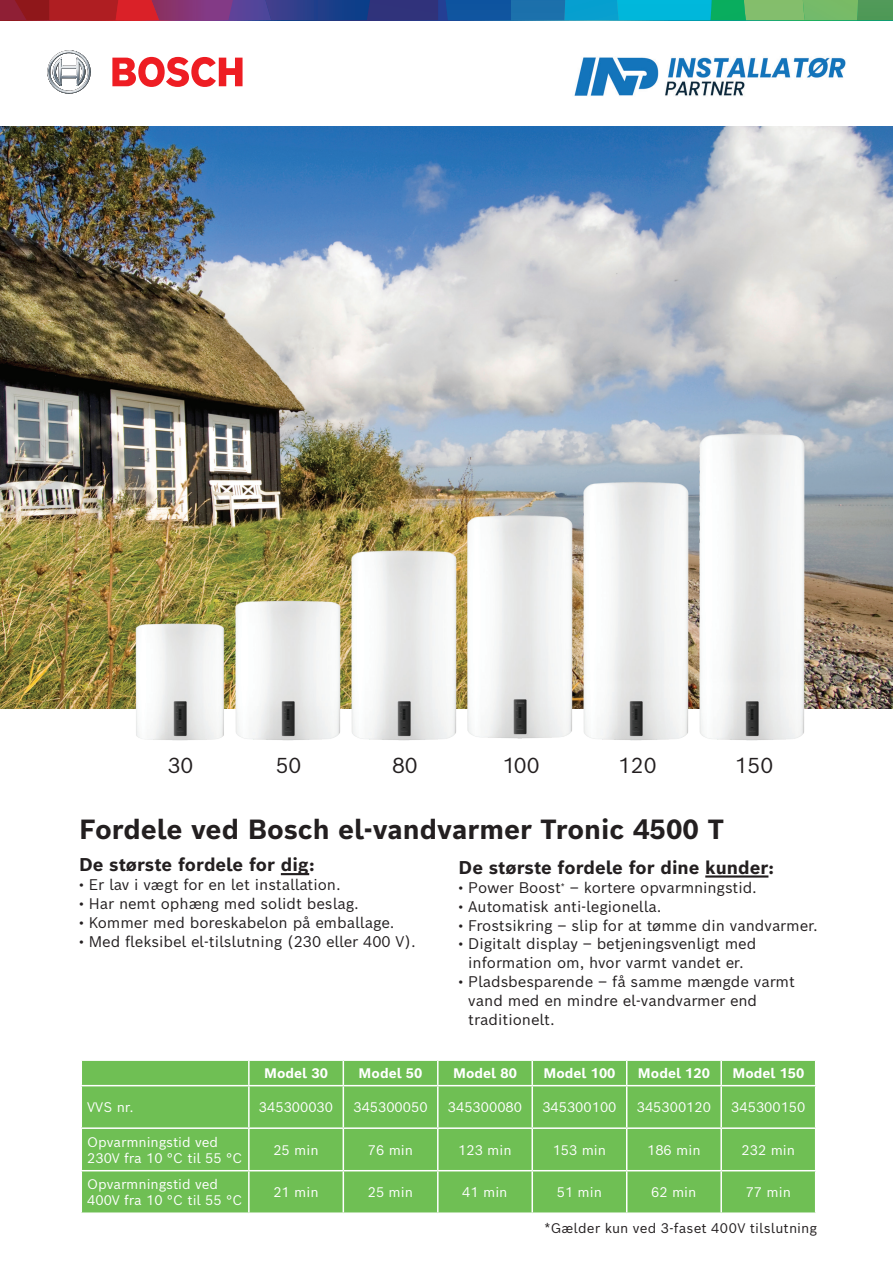
<style>
.page{position:relative;width:893px;height:1263px;background:#fff}
.page>*{position:absolute;margin:0;border:0;box-sizing:border-box;transform-origin:0 0}
.t1{font:700 27px "Bosch Sans";color:#231f20}
.t2{font:21px "Bosch Sans";color:#231f20}
.t3{font:700 18px "Bosch Sans";color:#231f20}
.t4{font:15px/18.9px "Bosch Sans";color:#231f20}
.t5{font:13.5px/16.2px "Bosch Sans";color:#fff}
.t6{font:700 13.5px "Bosch Sans";color:#fff}
.t7{font:13.5px "Bosch Sans";letter-spacing:.01em;color:#231f20}
.s1{font-weight:900}
</style>
<div class="page">
<img style="left:0;top:126px;width:893px;height:582px">
<hr style="left:281px;top:873px;width:28px;height:2px;background:#231f20">
<hr style="left:705px;top:875px;width:63px;height:2px;background:#231f20">
<svg style="left:47px;top:50px;width:44px;height:44px"></svg>
<svg style="left:112px;top:57px;width:131px;height:30px"></svg>
<img style="left:574px;top:57px;width:272px;height:39px">
<img style="left:443px;top:509px;width:112px;height:230px">
<img style="left:555px;top:468px;width:115px;height:273px">
<img style="left:670px;top:425px;width:161px;height:316px">
<img style="left:99px;top:510px;width:108px;height:231px">
<img style="left:207px;top:510px;width:116px;height:231px">
<img style="left:323px;top:510px;width:160px;height:231px">
<div style="left:82px;top:1086px;width:733px;height:126px;background:#6fbf54"></div>
<div style="left:82px;top:1061px;width:733px;height:24px;background:#6fbf54"></div>
<hr style="left:248px;top:1086px;width:2px;height:41px;background:#fff">
<hr style="left:343px;top:1086px;width:1px;height:41px;background:#fff">
<hr style="left:437px;top:1086px;width:2px;height:41px;background:#fff">
<hr style="left:531px;top:1086px;width:2px;height:41px;background:#fff">
<hr style="left:626px;top:1086px;width:1px;height:41px;background:#fff">
<hr style="left:720px;top:1086px;width:2px;height:41px;background:#fff">
<hr style="left:81px;top:1127px;width:168px;height:2px;background:#fff">
<hr style="left:249px;top:1127px;width:94px;height:2px;background:#fff">
<hr style="left:248px;top:1129px;width:2px;height:41px;background:#fff">
<hr style="left:343px;top:1127px;width:95px;height:2px;background:#fff">
<hr style="left:343px;top:1129px;width:1px;height:41px;background:#fff">
<hr style="left:438px;top:1127px;width:94px;height:2px;background:#fff">
<hr style="left:437px;top:1129px;width:2px;height:41px;background:#fff">
<hr style="left:532px;top:1127px;width:95px;height:2px;background:#fff">
<hr style="left:531px;top:1129px;width:2px;height:41px;background:#fff">
<hr style="left:627px;top:1127px;width:94px;height:2px;background:#fff">
<hr style="left:626px;top:1129px;width:1px;height:41px;background:#fff">
<hr style="left:721px;top:1127px;width:95px;height:2px;background:#fff">
<hr style="left:720px;top:1129px;width:2px;height:41px;background:#fff">
<hr style="left:81px;top:1170px;width:168px;height:1px;background:#fff">
<hr style="left:249px;top:1170px;width:94px;height:1px;background:#fff">
<hr style="left:248px;top:1171px;width:2px;height:41px;background:#fff">
<hr style="left:343px;top:1170px;width:95px;height:1px;background:#fff">
<hr style="left:343px;top:1171px;width:1px;height:41px;background:#fff">
<hr style="left:438px;top:1170px;width:94px;height:1px;background:#fff">
<hr style="left:437px;top:1171px;width:2px;height:41px;background:#fff">
<hr style="left:532px;top:1170px;width:95px;height:1px;background:#fff">
<hr style="left:531px;top:1171px;width:2px;height:41px;background:#fff">
<hr style="left:627px;top:1170px;width:94px;height:1px;background:#fff">
<hr style="left:626px;top:1171px;width:1px;height:41px;background:#fff">
<hr style="left:721px;top:1170px;width:95px;height:1px;background:#fff">
<hr style="left:720px;top:1171px;width:2px;height:41px;background:#fff">
<div style="left:79px;top:1058px;width:739px;height:157px;border:2px solid #fff"></div>
<svg style="left:0;top:0;width:893px;height:20px;background:#4b657e"></svg>
<h2 class="t2" style="left:168px;top:747px;width:27px">30</h2>
<h2 class="t2" style="left:276px;top:747px;width:27px">50</h2>
<h2 class="t2" style="left:392px;top:747px;width:27px">80</h2>
<h2 class="t2" style="left:502px;top:747px;width:39px">100</h2>
<h2 class="t2" style="left:618px;top:747px;width:40px">120</h2>
<h2 class="t2" style="left:735px;top:747px;width:40px">150</h2>
<h1 class="t1" style="left:79px;top:806px;width:646px">Fordele ved Bosch el-vandvarmer Tronic 4500 T</h1>
<p class="t3" style="left:79px;top:850px;width:237px">De største fordele for dig:</p>
<p class="t4" style="left:79px;top:874px;width:338px"><span class="s1">·</span> Er lav i vægt for en let installation.<br><span class="s1">·</span> Har nemt ophæng med solidt beslag.<br><span class="s1">·</span> Kommer med boreskabelon på emballage.<br><span class="s1">·</span> Med fleksibel el-tilslutning (230 eller 400 V).</p>
<p class="t3" style="left:459px;top:852px;width:317px">De største fordele for dine kunder:</p>
<p class="t4" style="left:459px;top:876px;width:300px"><span class="s1">·</span> Power Boost<sup>*</sup> – kortere opvarmningstid.</p>
<p class="t4" style="left:459px;top:895px;width:205px"><span class="s1">·</span> Automatisk anti-legionella.</p>
<p class="t4" style="left:459px;top:914px;width:361px"><span class="s1">·</span> Frostsikring – slip for at tømme din vandvarmer.</p>
<p class="t4" style="left:459px;top:933px;width:299px"><span class="s1">·</span> Digitalt display – betjeningsvenligt med</p>
<p class="t4" style="left:468px;top:952px;width:277px">information om, hvor varmt vandet er.</p>
<p class="t4" style="left:459px;top:971px;width:338px"><span class="s1">·</span> Pladsbesparende – få samme mængde varmt</p>
<p class="t4" style="left:468px;top:990px;width:290px">vand med en mindre el-vandvarmer end</p>
<p class="t4" style="left:468px;top:1009px;width:88px">traditionelt.</p>
<p class="t6" style="left:264px;top:1062px;width:65px">Model 30</p>
<p class="t6" style="left:359px;top:1062px;width:65px">Model 50</p>
<p class="t6" style="left:453px;top:1062px;width:65px">Model 80</p>
<p class="t6" style="left:543px;top:1062px;width:74px">Model 100</p>
<p class="t6" style="left:638px;top:1062px;width:74px">Model 120</p>
<p class="t6" style="left:732px;top:1062px;width:74px">Model 150</p>
<p class="t5" style="left:87px;top:1098px;width:48px">VVS nr.</p>
<p class="t5" style="left:259px;top:1098px;width:76px">345300030</p>
<p class="t5" style="left:353px;top:1098px;width:76px">345300050</p>
<p class="t5" style="left:448px;top:1098px;width:76px">345300080</p>
<p class="t5" style="left:542px;top:1098px;width:76px">345300100</p>
<p class="t5" style="left:637px;top:1098px;width:76px">345300120</p>
<p class="t5" style="left:731px;top:1098px;width:76px">345300150</p>
<p class="t5" style="left:87px;top:1132px;width:157px">Opvarmningstid ved<br>230V fra 10 °C til 55 °C</p>
<p class="t5" style="left:273px;top:1141px;width:47px">25 min</p>
<p class="t5" style="left:368px;top:1141px;width:47px">76 min</p>
<p class="t5" style="left:458px;top:1141px;width:55px">123 min</p>
<p class="t5" style="left:553px;top:1141px;width:55px">153 min</p>
<p class="t5" style="left:647px;top:1141px;width:55px">186 min</p>
<p class="t5" style="left:742px;top:1141px;width:55px">232 min</p>
<p class="t5" style="left:87px;top:1175px;width:157px">Opvarmningstid ved<br>400V fra 10 °C til 55 °C</p>
<p class="t5" style="left:273px;top:1183px;width:47px">21 min</p>
<p class="t5" style="left:368px;top:1183px;width:47px">25 min</p>
<p class="t5" style="left:462px;top:1183px;width:47px">41 min</p>
<p class="t5" style="left:557px;top:1183px;width:47px">51 min</p>
<p class="t5" style="left:651px;top:1183px;width:47px">62 min</p>
<p class="t5" style="left:746px;top:1183px;width:47px">77 min</p>
<p class="t7" style="left:544px;top:1216px;width:274px">*Gælder kun ved 3-faset 400V tilslutning</p>
</div>
